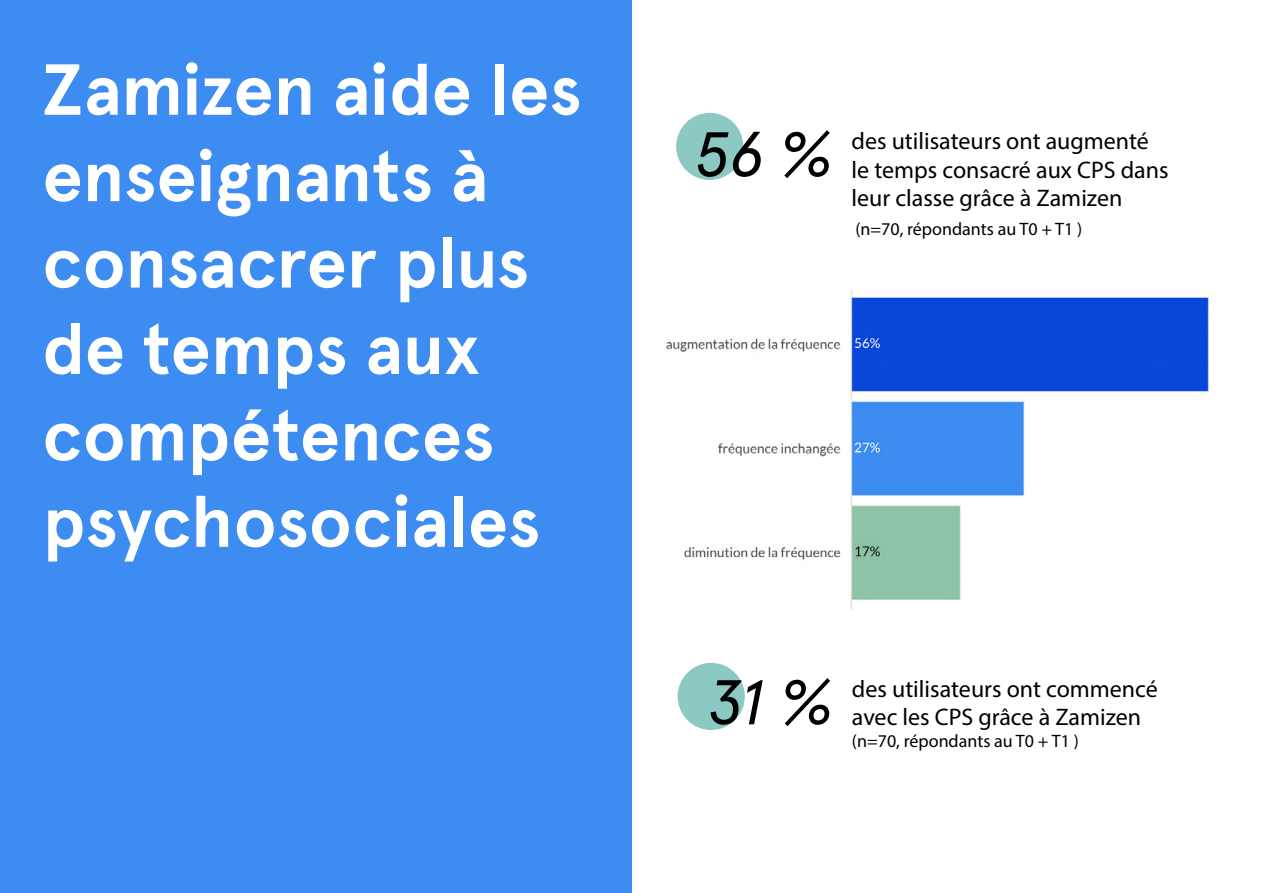
<style>
.page{position:relative;width:1263px;height:893px;background:#fff}
.page>*{position:absolute;margin:0;border:0;box-sizing:border-box;transform-origin:0 0}
.t1{font:700 72px/86.4px "Apercu";letter-spacing:-.005em;color:#fff}
.t2{font:italic 63px "Apercu";color:#000}
.t3{font:24px/28.8px "Myriad Pro";color:#000}
.t4{font:18px "Myriad Pro";color:#000}
</style>
<div class="page">
<div style="left:0;top:0;width:631px;height:893px;background:#3d8cf1"></div>
<div style="left:676px;top:113px;width:67px;height:67px;background:#8dc9c3;border-radius:50%"></div>
<div style="left:678px;top:663px;width:67px;height:67px;background:#8dc9c3;border-radius:50%"></div>
<img style="left:666px;top:291px;width:543px;height:318px">
<h1 class="t1" style="left:43px;top:47px;width:541px">Zamizen aide les enseignants à consacrer plus de temps aux compétences psychosociales</h1>
<h2 class="t2" style="left:697px;top:117px;width:140px">56 %</h2>
<p class="t3" style="left:851px;top:126px;width:319px">des utilisateurs ont augmenté le temps consacré aux CPS dans leur classe grâce à Zamizen</p>
<p class="t4" style="left:855px;top:218px;width:228px">(n=70, répondants au T0 + T1 )</p>
<h2 class="t2" style="left:710px;top:664px;width:127px">31 %</h2>
<p class="t3" style="left:852px;top:674px;width:307px">des utilisateurs ont commencé avec les CPS grâce à Zamizen</p>
<p class="t4" style="left:852px;top:730px;width:228px">(n=70, répondants au T0 + T1 )</p>
</div>
